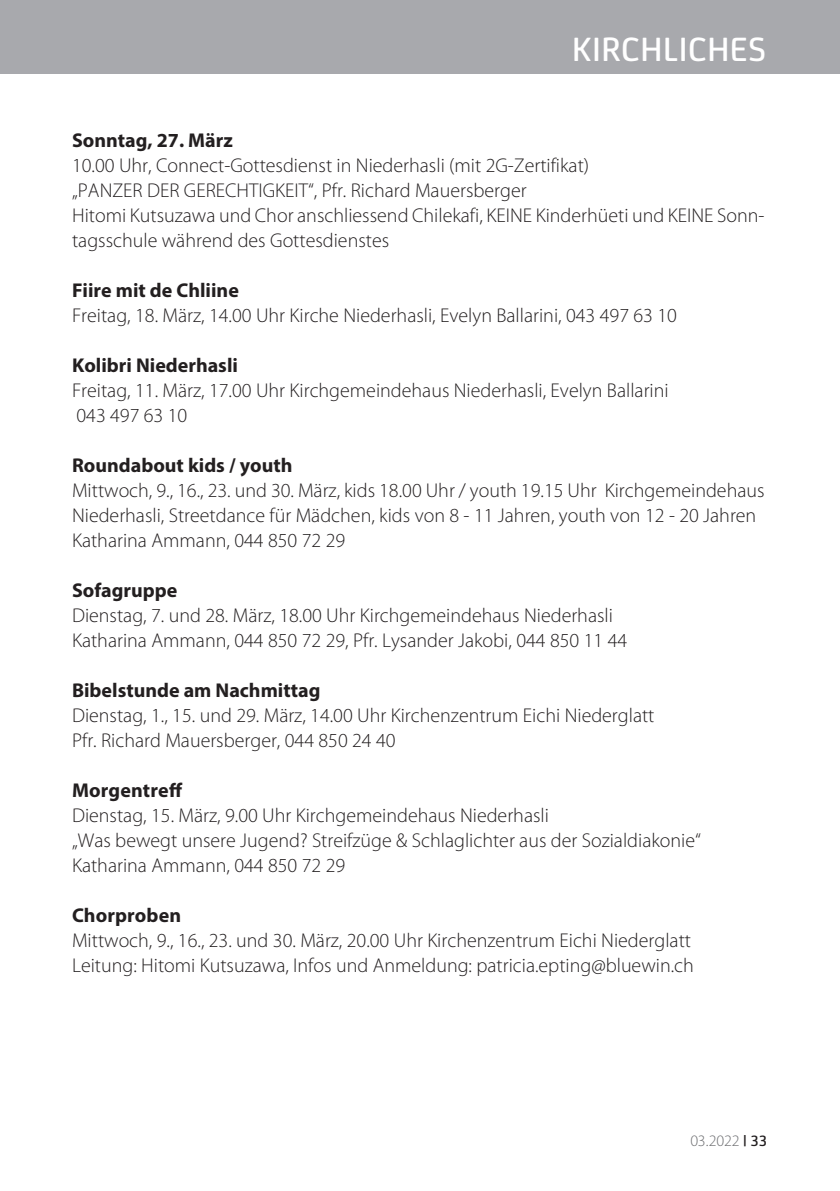
<style>
.page{position:relative;width:840px;height:1191px;background:#fff}
.page>*{position:absolute;margin:0;border:0;box-sizing:border-box;transform-origin:0 0}
.t1{font:500 36px "FS Joey";letter-spacing:.015em;color:#fff}
.Lauftex{font:300 20px/25px "Myriad Pro";color:#231f20}
.Lauftext_Bold{font:700 20px "Myriad Pro";color:#231f20}
.Lauftex-2{font:700 20px "Myriad Pro";color:#231f20}
.t2{font:300 16px "Myriad Pro";letter-spacing:-.015em;color:#6c6d70}
.s1{font-family:"FS Joey";font-weight:500;color:#231f20}
</style>
<div class="page">
<div style="left:0;top:0;width:839px;height:74px;background:#a8a9ad"></div>
<p class="t1" style="left:572px;top:23px;width:195px">KIRCHLICHES</p>
<p class="Lauftex-2" style="left:72px;top:127px;width:162px">Sonntag, 27. März</p>
<p class="Lauftex" style="left:72px;top:153px;width:518px">10.00 Uhr, Connect-Gottesdienst in Niederhasli (mit 2G-Zertifikat)</p>
<p class="Lauftex" style="left:72px;top:178px;width:456px">„PANZER DER GERECHTIGKEIT“, Pfr. Richard Mauersberger</p>
<p class="Lauftex" style="left:72px;top:203px;width:693px">Hitomi Kutsuzawa und Chor anschliessend Chilekafi, KEINE Kinderhüeti und KEINE Sonn&shy;tagsschule während des Gottesdienstes</p>
<p class="Lauftex-2" style="left:72px;top:277px;width:168px">Fiire mit de Chliine</p>
<p class="Lauftex" style="left:72px;top:303px;width:606px">Freitag, 18. März, 14.00 Uhr Kirche Niederhasli, Evelyn Ballarini, 043 497 63 10</p>
<p class="Lauftext_Bold" style="left:72px;top:352px;width:167px">Kolibri Niederhasli</p>
<p class="Lauftex" style="left:72px;top:378px;width:597px">Freitag, 11. März, 17.00 Uhr Kirchgemeindehaus Niederhasli, Evelyn Ballarini</p>
<p class="Lauftex" style="left:76px;top:403px;width:112px">043 497 63 10</p>
<p class="Lauftext_Bold" style="left:72px;top:452px;width:222px">Roundabout kids / youth</p>
<p class="Lauftex" style="left:72px;top:478px;width:693px">Mittwoch, 9., 16., 23. und 30. März, kids 18.00 Uhr / youth 19.15 Uhr Kirchgemeindehaus<br>Niederhasli, Streetdance für Mädchen, kids von 8 - 11 Jahren, youth von 12 - 20 Jahren</p>
<p class="Lauftex" style="left:72px;top:528px;width:274px">Katharina Ammann, 044 850 72 29</p>
<p class="Lauftext_Bold" style="left:72px;top:577px;width:107px">Sofagruppe</p>
<p class="Lauftex" style="left:72px;top:603px;width:542px">Dienstag, 7. und 28. März, 18.00 Uhr Kirchgemeindehaus Niederhasli</p>
<p class="Lauftex" style="left:72px;top:628px;width:556px">Katharina Ammann, 044 850 72 29, Pfr. Lysander Jakobi, 044 850 11 44</p>
<p class="Lauftext_Bold" style="left:72px;top:677px;width:250px">Bibelstunde am Nachmittag</p>
<p class="Lauftex" style="left:72px;top:703px;width:583px">Dienstag, 1., 15. und 29. März, 14.00 Uhr Kirchenzentrum Eichi Niederglatt</p>
<p class="Lauftex" style="left:72px;top:728px;width:325px">Pfr. Richard Mauersberger, 044 850 24 40</p>
<p class="Lauftext_Bold" style="left:72px;top:777px;width:112px">Morgentreff</p>
<p class="Lauftex" style="left:72px;top:803px;width:478px">Dienstag, 15. März, 9.00 Uhr Kirchgemeindehaus Niederhasli</p>
<p class="Lauftex" style="left:72px;top:828px;width:630px">„Was bewegt unsere Jugend? Streifzüge &amp; Schlaglichter aus der Sozialdiakonie“</p>
<p class="Lauftex" style="left:72px;top:853px;width:274px">Katharina Ammann, 044 850 72 29</p>
<p class="Lauftex-2" style="left:72px;top:902px;width:111px">Chorproben</p>
<p class="Lauftex" style="left:72px;top:928px;width:620px">Mittwoch, 9., 16., 23. und 30. März, 20.00 Uhr Kirchenzentrum Eichi Niederglatt</p>
<p class="Lauftex" style="left:72px;top:953px;width:623px">Leitung: Hitomi Kutsuzawa, Infos und Anmeldung: patricia.epting@bluewin.ch</p>
<p class="t2" style="left:690px;top:1131px;width:78px">03.2022 <span class="s1">| 33</span></p>
</div>
